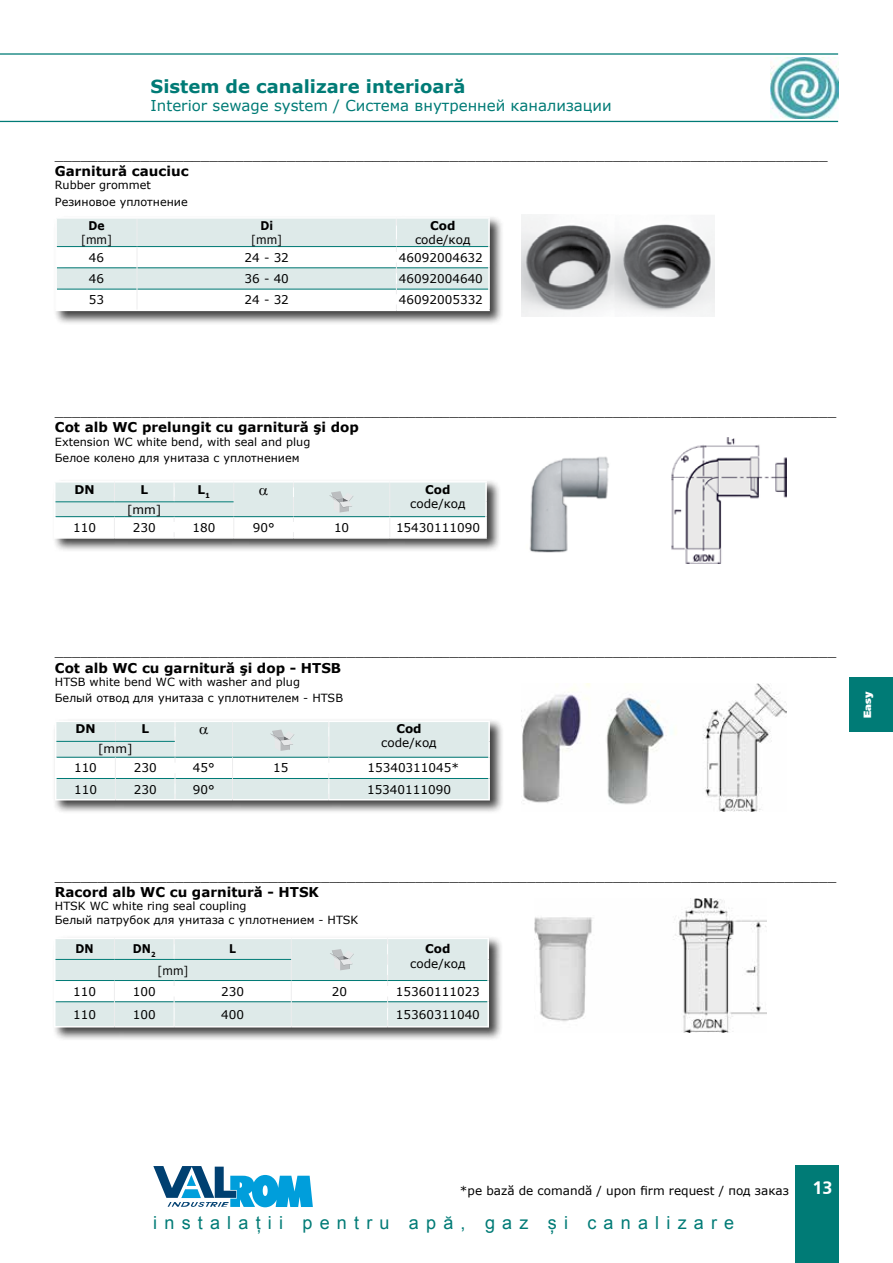
<style>
.page{position:relative;width:893px;height:1263px;background:#fff}
.page>*{position:absolute;margin:0;border:0;box-sizing:border-box;transform-origin:0 0}
.t1{font:18px "Arial";letter-spacing:.4em;color:#007b76}
.t2{font:700 18px "Verdana";color:#007b76}
.t3{font:700 18px "Frutiger";color:#fff}
.t4{font:15px "Verdana";color:#007b76}
.t5{font:13.5px "Verdana";color:#000}
.t6{font:700 13.5px "Verdana";color:#000}
.t7{font:12px "Verdana";color:#000}
.t8{font:700 12px "Verdana";color:#000}
.t9{font:12px "Verdana";color:#000;scale:.9 1}
.t10{font:700 12px "Verdana";color:#000;scale:.9 1}
.t11{font:11.25px/16.2px "Verdana";color:#000}
.t12{font:10.5px "Frutiger Ultra Black Normal";color:#fff}
</style>
<div class="page">
<svg style="left:153px;top:1166px;width:160px;height:41px"></svg>
<div style="left:795px;top:1165px;width:44px;height:98px;background:#007b76"></div>
<hr style="left:0;top:53px;width:838px;height:2px;background:#007b76">
<hr style="left:0;top:121px;width:838px;height:1px;background:#007b76">
<div style="left:849px;top:678px;width:44px;height:54px;background:#007b76"></div>
<img style="left:770px;top:57px;width:68px;height:62px">
<div style="left:53px;top:215px;width:451px;height:110px;background:#000;opacity:.75"></div>
<hr style="left:55px;top:219px;width:2px;height:28px;background:#fff">
<hr style="left:55px;top:310px;width:82px;height:1px;background:#fff">
<hr style="left:137px;top:310px;width:259px;height:1px;background:#fff">
<hr style="left:396px;top:310px;width:94px;height:1px;background:#fff">
<hr style="left:55px;top:217px;width:82px;height:2px;background:#fff">
<hr style="left:137px;top:217px;width:259px;height:2px;background:#fff">
<hr style="left:396px;top:217px;width:94px;height:2px;background:#fff">
<hr style="left:488px;top:219px;width:2px;height:28px;background:#fff">
<hr style="left:55px;top:247px;width:2px;height:21px;background:#fff">
<hr style="left:488px;top:247px;width:2px;height:21px;background:#fff">
<hr style="left:55px;top:268px;width:2px;height:21px;background:#fff">
<hr style="left:488px;top:268px;width:2px;height:21px;background:#fff">
<hr style="left:55px;top:289px;width:2px;height:21px;background:#fff">
<hr style="left:488px;top:289px;width:2px;height:21px;background:#fff">
<svg style="left:56px;top:218px;width:433px;height:92px"></svg>
<img style="left:521px;top:215px;width:193px;height:101px">
<img style="left:529px;top:437px;width:257px;height:127px">
<div style="left:52px;top:479px;width:449px;height:74px;background:#000;opacity:.75"></div>
<hr style="left:54px;top:537px;width:60px;height:2px;background:#fff">
<hr style="left:114px;top:537px;width:60px;height:2px;background:#fff">
<hr style="left:174px;top:537px;width:60px;height:2px;background:#fff">
<hr style="left:234px;top:537px;width:59px;height:2px;background:#fff">
<hr style="left:293px;top:537px;width:97px;height:2px;background:#fff">
<hr style="left:390px;top:537px;width:97px;height:2px;background:#fff">
<hr style="left:54px;top:481px;width:60px;height:1px;background:#fff">
<hr style="left:114px;top:481px;width:60px;height:1px;background:#fff">
<hr style="left:174px;top:481px;width:60px;height:1px;background:#fff">
<hr style="left:234px;top:481px;width:59px;height:1px;background:#fff">
<hr style="left:293px;top:481px;width:97px;height:1px;background:#fff">
<hr style="left:390px;top:481px;width:97px;height:1px;background:#fff">
<img style="left:521px;top:684px;width:265px;height:127px">
<div style="left:53px;top:718px;width:451px;height:97px;background:#000;opacity:.75"></div>
<hr style="left:55px;top:720px;width:60px;height:2px;background:#fff">
<hr style="left:115px;top:720px;width:60px;height:2px;background:#fff">
<hr style="left:175px;top:720px;width:57px;height:2px;background:#fff">
<hr style="left:232px;top:720px;width:97px;height:2px;background:#fff">
<hr style="left:329px;top:720px;width:161px;height:2px;background:#fff">
<div style="left:52px;top:935px;width:451px;height:107px;background:#000;opacity:.75"></div>
<hr style="left:54px;top:939px;width:2px;height:20px;background:#fff">
<hr style="left:54px;top:959px;width:2px;height:21px;background:#fff">
<hr style="left:54px;top:1026px;width:60px;height:1px;background:#fff">
<hr style="left:388px;top:1026px;width:101px;height:1px;background:#fff">
<hr style="left:54px;top:937px;width:60px;height:2px;background:#fff">
<hr style="left:114px;top:937px;width:60px;height:2px;background:#fff">
<hr style="left:174px;top:937px;width:117px;height:2px;background:#fff">
<hr style="left:291px;top:937px;width:97px;height:2px;background:#fff">
<hr style="left:388px;top:937px;width:101px;height:2px;background:#fff">
<hr style="left:487px;top:939px;width:2px;height:20px;background:#fff">
<hr style="left:487px;top:959px;width:2px;height:21px;background:#fff">
<hr style="left:54px;top:980px;width:2px;height:22px;background:#fff">
<hr style="left:487px;top:980px;width:2px;height:22px;background:#fff">
<hr style="left:54px;top:1002px;width:2px;height:24px;background:#fff">
<hr style="left:487px;top:1002px;width:2px;height:24px;background:#fff">
<img style="left:535px;top:898px;width:231px;height:134px">
<svg style="left:55px;top:939px;width:433px;height:88px"></svg>
<svg style="left:54px;top:482px;width:433px;height:56px"></svg>
<svg style="left:55px;top:722px;width:435px;height:78px"></svg>
<h1 class="t2" style="left:151px;top:73px;width:316px">Sistem de canalizare interioară</h1>
<p class="t4" style="left:151px;top:95px;width:463px">Interior sewage system / Система внутренней канализации</p>
<p class="t5" style="left:55px;top:145px;width:774px">__________________________________________________________________________________________</p>
<p class="t6" style="left:55px;top:161px;width:135px">Garnitură cauciuc</p>
<p class="t11" style="left:55px;top:177px;width:134px">Rubber grommet<br>Резиновое уплотнение</p>
<p class="t10" style="left:88px;top:217px;width:19px">De</p>
<p class="t9" style="left:81px;top:231px;width:36px">[mm]</p>
<p class="t10" style="left:260px;top:217px;width:16px">Di</p>
<p class="t9" style="left:251px;top:231px;width:36px">[mm]</p>
<p class="t8" style="left:430px;top:217px;width:27px">Cod</p>
<p class="t7" style="left:415px;top:231px;width:57px">code/код</p>
<p class="t7" style="left:89px;top:249px;width:17px">46</p>
<p class="t7" style="left:244px;top:249px;width:46px">24 - 32</p>
<p class="t7" style="left:399px;top:249px;width:85px">46092004632</p>
<p class="t7" style="left:89px;top:270px;width:17px">46</p>
<p class="t7" style="left:245px;top:270px;width:46px">36 - 40</p>
<p class="t7" style="left:399px;top:270px;width:85px">46092004640</p>
<p class="t7" style="left:89px;top:292px;width:17px">53</p>
<p class="t7" style="left:245px;top:292px;width:46px">24 - 32</p>
<p class="t7" style="left:399px;top:292px;width:85px">46092005332</p>
<p class="t5" style="left:55px;top:402px;width:783px">___________________________________________________________________________________________</p>
<p class="t6" style="left:55px;top:418px;width:305px">Cot alb WC prelungit cu garnitură şi dop</p>
<p class="t11" style="left:55px;top:434px;width:257px">Extension WC white bend, with seal and plug<br>Белое колено для унитаза с уплотнением</p>
<p class="t8" style="left:75px;top:481px;width:22px">DN</p>
<p class="t8" style="left:140px;top:481px;width:9px">L</p>
<p class="t8" style="left:198px;top:481px;width:14px">L<sub>1</sub></p>
<p class="t8" style="left:425px;top:481px;width:27px">Cod</p>
<p class="t7" style="left:410px;top:495px;width:57px">code/код</p>
<p class="t7" style="left:127px;top:501px;width:36px">[mm]</p>
<p class="t7" style="left:73px;top:519px;width:24px">110</p>
<p class="t7" style="left:133px;top:519px;width:24px">230</p>
<p class="t7" style="left:192px;top:519px;width:24px">180</p>
<p class="t7" style="left:253px;top:519px;width:23px">90°</p>
<p class="t7" style="left:334px;top:519px;width:17px">10</p>
<p class="t7" style="left:396px;top:519px;width:85px">15430111090</p>
<p class="t5" style="left:55px;top:642px;width:783px">___________________________________________________________________________________________</p>
<p class="t6" style="left:55px;top:658px;width:288px">Cot alb WC cu garnitură şi dop - HTSB</p>
<p class="t11" style="left:55px;top:674px;width:290px">HTSB white bend WC with washer and plug<br>Белый отвод для унитаза с уплотнителем - HTSB</p>
<p class="t8" style="left:75px;top:720px;width:22px">DN</p>
<p class="t8" style="left:141px;top:720px;width:9px">L</p>
<p class="t8" style="left:396px;top:720px;width:27px">Cod</p>
<p class="t7" style="left:381px;top:735px;width:57px">code/код</p>
<p class="t7" style="left:98px;top:740px;width:36px">[mm]</p>
<p class="t7" style="left:74px;top:760px;width:24px">110</p>
<p class="t7" style="left:134px;top:760px;width:24px">230</p>
<p class="t7" style="left:193px;top:760px;width:23px">45°</p>
<p class="t7" style="left:273px;top:760px;width:17px">15</p>
<p class="t7" style="left:367px;top:760px;width:93px">15340311045*</p>
<p class="t7" style="left:74px;top:781px;width:24px">110</p>
<p class="t7" style="left:134px;top:781px;width:24px">230</p>
<p class="t7" style="left:193px;top:781px;width:23px">90°</p>
<p class="t7" style="left:367px;top:781px;width:85px">15340111090</p>
<p class="t12" style="left:861px;top:718px;width:28px;rotate:-90deg">Easy</p>
<p class="t5" style="left:55px;top:866px;width:783px">___________________________________________________________________________________________</p>
<p class="t6" style="left:55px;top:882px;width:266px">Racord alb WC cu garnitură - HTSK</p>
<p class="t11" style="left:55px;top:899px;width:305px;line-height:13.5px">HTSK WC white ring seal coupling<br>Белый патрубок для унитаза с уплотнением - HTSK</p>
<p class="t10" style="left:76px;top:940px;width:22px">DN</p>
<p class="t10" style="left:133px;top:940px;width:27px">DN<sub>2</sub></p>
<p class="t10" style="left:229px;top:940px;width:9px">L</p>
<p class="t8" style="left:425px;top:940px;width:27px">Cod</p>
<p class="t7" style="left:410px;top:955px;width:57px">code/код</p>
<p class="t9" style="left:158px;top:962px;width:36px">[mm]</p>
<p class="t7" style="left:73px;top:983px;width:24px">110</p>
<p class="t7" style="left:133px;top:983px;width:24px">100</p>
<p class="t7" style="left:221px;top:983px;width:24px">230</p>
<p class="t7" style="left:332px;top:983px;width:17px">20</p>
<p class="t7" style="left:396px;top:983px;width:85px">15360111023</p>
<p class="t7" style="left:73px;top:1006px;width:24px">110</p>
<p class="t7" style="left:133px;top:1006px;width:24px">100</p>
<p class="t7" style="left:221px;top:1006px;width:24px">400</p>
<p class="t7" style="left:396px;top:1006px;width:85px">15360311040</p>
<p class="t7" style="left:460px;top:1182px;width:331px">*pe bază de comandă / upon firm request / под заказ</p>
<h1 class="t1" style="left:153px;top:1211px;width:582px">instalații pentru apă, gaz și canalizare</h1>
<h1 class="t3" style="left:813px;top:1178px;width:22px">13</h1>
</div>
